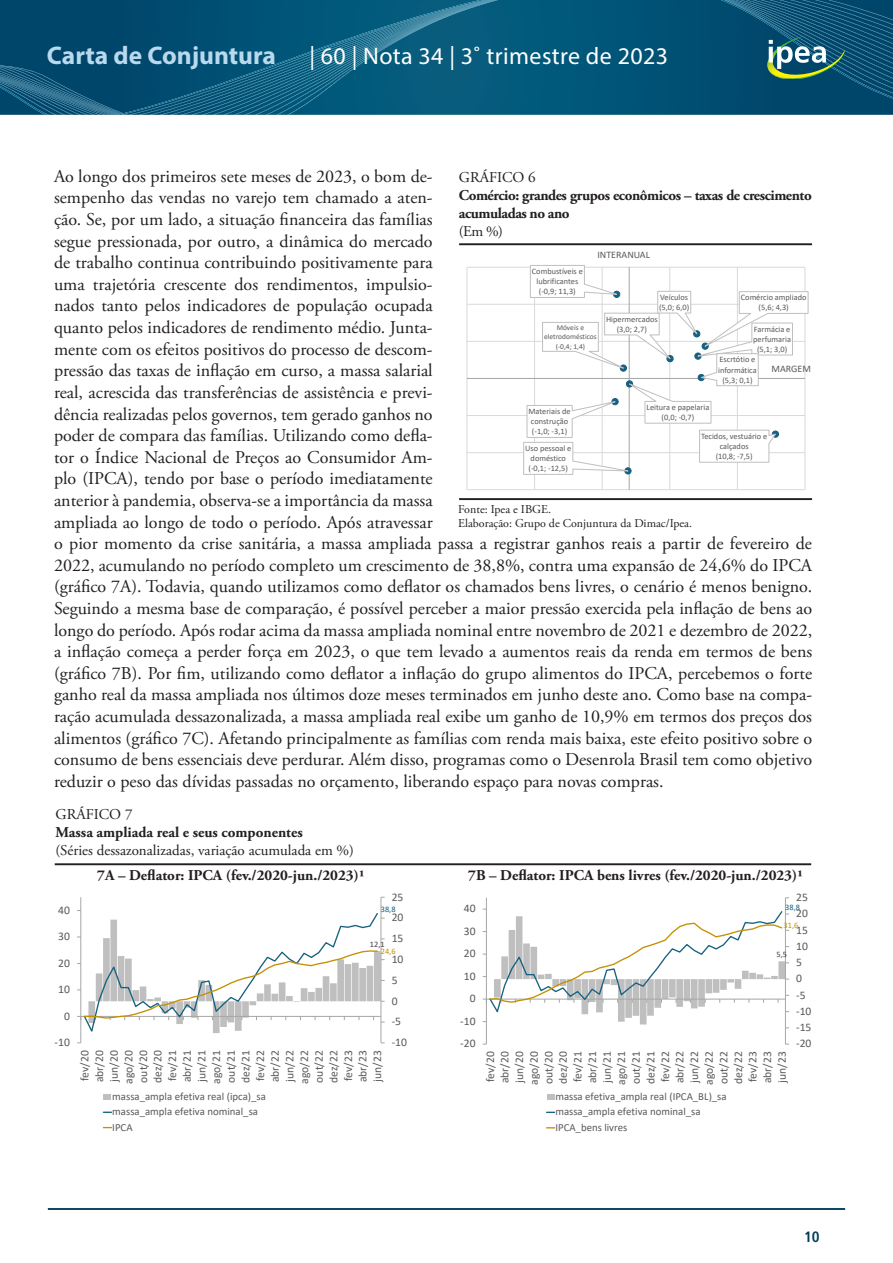
<style>
.page{position:relative;width:893px;height:1263px;background:#fff}
.page>*{position:absolute;margin:0;border:0;box-sizing:border-box;transform-origin:0 0}
.t1{font:700 25.5px "Myriad Pro";color:#b9d9ed}
.t2{font:24px "Myriad Pro";letter-spacing:.015em;color:#fff}
.corpo_de_texto{font:18px/21.6px "Adobe Garamond Pro";color:#231f20}
.t3{font:700 15px "Adobe Garamond Pro";color:#231f20}
.t4{font:15px "Adobe Garamond Pro";color:#231f20}
.t5{font:700 15px/18px "Adobe Garamond Pro";letter-spacing:-.03em;color:#231f20}
.t6{font:700 condensed 15px "Frutiger LT Pro";color:#013d59}
.t7{font:12px "Adobe Garamond Pro";color:#231f20}
.t8{font:11.7px/14.7px "Calibri";color:#595959;text-align:justify}
.t9{font:11.55px/14.5px "Calibri";color:#595959;text-align:justify}
.t10{font:10.8px/15.5px "Calibri";color:#595959}
.t11{font:10.05px "Calibri";color:#595959}
.t12{font:8.4px/10.2px "Calibri";color:#595959;text-align:center}
.t13{font:8.4px "Calibri";color:#404040}
.t14{font:8.4px "Calibri";color:#176180}
.t15{font:8.4px "Calibri";color:#c59000}
.t16{font:8.25px/17.4px "Calibri";color:#176180}
.t17{font:8.25px "Calibri";color:#404040}
.t18{font:7.5px/9.1px "Calibri";color:#595959;text-align:center}
.s1{color:#c59000}
</style>
<div class="page">
<svg style="left:498px;top:0;width:395px;height:115px;background:#015376"></svg>
<svg style="left:0;top:0;width:498px;height:115px;background:#095779"></svg>
<hr style="left:48px;top:1208px;width:797px;height:2px;background:#013d59">
<svg style="left:721px;top:0;width:172px;height:100px;background:#165876"></svg>
<hr style="left:459px;top:498px;width:353px;height:2px;background:#231f20">
<hr style="left:459px;top:243px;width:353px;height:2px;background:#231f20">
<hr style="left:467px;top:489px;width:338px;height:1px;background:#d9d9d9">
<hr style="left:467px;top:452px;width:338px;height:1px;background:#d9d9d9">
<hr style="left:467px;top:415px;width:338px;height:1px;background:#d9d9d9">
<hr style="left:467px;top:341px;width:338px;height:1px;background:#d9d9d9">
<hr style="left:467px;top:304px;width:338px;height:1px;background:#d9d9d9">
<hr style="left:467px;top:267px;width:338px;height:1px;background:#d9d9d9">
<hr style="left:467px;top:267px;width:1px;height:223px;background:#d9d9d9">
<hr style="left:534px;top:267px;width:1px;height:223px;background:#d9d9d9">
<hr style="left:602px;top:267px;width:1px;height:223px;background:#d9d9d9">
<hr style="left:669px;top:267px;width:1px;height:223px;background:#d9d9d9">
<hr style="left:737px;top:267px;width:1px;height:223px;background:#d9d9d9">
<hr style="left:805px;top:267px;width:1px;height:223px;background:#d9d9d9">
<hr style="left:629px;top:267px;width:1px;height:223px;background:#a6a6a6">
<hr style="left:467px;top:378px;width:338px;height:1px;background:#a6a6a6">
<svg style="left:523px;top:265px;width:285px;height:210px"></svg>
<hr style="left:785px;top:898px;width:1px;height:146px;background:#a6a6a6">
<hr style="left:486px;top:898px;width:1px;height:146px;background:#a6a6a6">
<svg style="left:483px;top:909px;width:306px;height:119px"></svg>
<div style="left:547px;top:1094px;width:8px;height:6px;background:#bfbfbf"></div>
<hr style="left:55px;top:863px;width:756px;height:2px;background:#231f20">
<hr style="left:381px;top:897px;width:1px;height:146px;background:#a6a6a6">
<hr style="left:81px;top:897px;width:1px;height:146px;background:#a6a6a6">
<svg style="left:77px;top:910px;width:308px;height:125px"></svg>
<div style="left:103px;top:1094px;width:8px;height:6px;background:#bfbfbf"></div>
<svg style="left:103px;top:1111px;width:8px;height:2px"></svg>
<h1 class="t1" style="left:47px;top:39px;width:230px">Carta de Conjuntura</h1>
<h2 class="t2" style="left:309px;top:41px;width:360px">| 60 | Nota 34 | 3˚ trimestre de 2023</h2>
<p class="corpo_de_texto" style="left:54px;top:166px;width:760px">Ao longo dos primeiros sete meses de 2023, o bom de-<br>sempenho das vendas no varejo tem chamado a aten-<br>ção. Se, por um lado, a situação financeira das famílias<br>segue pressionada, por outro, a dinâmica do mercado<br>de trabalho continua contribuindo positivamente para<br>uma trajetória crescente dos rendimentos, impulsio-<br>nados tanto pelos indicadores de população ocupada<br>quanto pelos indicadores de rendimento médio. Junta-<br>mente com os efeitos positivos do processo de descom-<br>pressão das taxas de inflação em curso, a massa salarial<br>real, acrescida das transferências de assistência e previ-<br>dência realizadas pelos governos, tem gerado ganhos no<br>poder de compara das famílias. Utilizando como defla-<br>tor o Índice Nacional de Preços ao Consumidor Am-<br>plo (IPCA), tendo por base o período imediatamente<br>anterior à pandemia, observa-se a importância da massa<br>ampliada ao longo de todo o período. Após atravessar<br>o pior momento da crise sanitária, a massa ampliada passa a registrar ganhos reais a partir de fevereiro de 2022, acumulando no período completo um crescimento de 38,8%, contra uma expansão de 24,6% do IPCA (gráfico 7A). Todavia, quando utilizamos como deflator os chamados bens livres, o cenário é menos benigno.<br>Seguindo a mesma base de comparação, é possível perceber a maior pressão exercida pela inflação de bens ao longo do período. Após rodar acima da massa ampliada nominal entre novembro de 2021 e dezembro de 2022, a inflação começa a perder força em 2023, o que tem levado a aumentos reais da renda em termos de bens (gráfico 7B). Por fim, utilizando como deflator a inflação do grupo alimentos do IPCA, percebemos o forte ganho real da massa ampliada nos últimos doze meses terminados em junho deste ano. Como base na compa&shy;ração acumulada dessazonalizada, a massa ampliada real exibe um ganho de 10,9% em termos dos preços dos alimentos (gráfico 7C). Afetando principalmente as famílias com renda mais baixa, este efeito positivo sobre o consumo de bens essenciais deve perdurar. Além disso, programas como o Desenrola Brasil tem como objetivo reduzir o peso das dívidas passadas no orçamento, liberando espaço para novas compras.</p>
<p class="t4" style="left:459px;top:168px;width:78px">GRÁFICO 6</p>
<p class="t5" style="left:459px;top:186px;width:354px">Comércio: grandes grupos econômicos – taxas de crescimento acumuladas no ano</p>
<p class="t4" style="left:459px;top:222px;width:46px">(Em %)</p>
<p class="t11" style="left:597px;top:248px;width:54px">INTERANUAL</p>
<p class="t12" style="left:532px;top:266px;width:53px">Combustíveis e lubrificantes (-0,9; 11,3)</p>
<p class="t12" style="left:659px;top:292px;width:32px;text-align:left">Veículos (5,0; 6,0)</p>
<p class="t12" style="left:741px;top:292px;width:67px">Comércio ampliado (5,6; 4,3)</p>
<p class="t12" style="left:606px;top:314px;width:53px">Hipermercados (3,0; 2,7)</p>
<p class="t18" style="left:544px;top:323px;width:54px">Móveis e eletrodomésticos (-0,4; 1,4)</p>
<p class="t12" style="left:753px;top:324px;width:39px">Farmácia e perfumaria (5,1; 3,0)</p>
<p class="t12" style="left:718px;top:354px;width:40px">Escrtótio e informática (5,3; 0,1)</p>
<p class="t11" style="left:772px;top:361px;width:41px">MARGEM</p>
<p class="t12" style="left:646px;top:402px;width:64px">Leitura e papelaria (0,0; -0,7)</p>
<p class="t12" style="left:528px;top:406px;width:44px;text-align:left">Materiais de construção (-1,0; -3,1)</p>
<p class="t12" style="left:701px;top:431px;width:68px">Tecidos, vestuário e calçados<br>(10,8; -7,5)</p>
<p class="t12" style="left:525px;top:443px;width:48px">Uso pessoal e doméstico (-0,1; -12,5)</p>
<p class="t7" style="left:458px;top:502px;width:94px">Fonte: Ipea e IBGE.</p>
<p class="t7" style="left:458px;top:516px;width:235px">Elaboração: Grupo de Conjuntura da Dimac/Ipea.</p>
<p class="t4" style="left:56px;top:805px;width:78px">GRÁFICO 7</p>
<p class="t3" style="left:56px;top:823px;width:249px">Massa ampliada real e seus componentes</p>
<p class="t4" style="left:56px;top:841px;width:300px">(Séries dessazonalizadas, variação acumulada em %)</p>
<p class="t3" style="left:97px;top:866px;width:269px">7A – Deflator: IPCA (fev./2020-jun./2023)1</p>
<p class="t3" style="left:468px;top:866px;width:336px">7B – Deflator: IPCA bens livres (fev./2020-jun./2023)1</p>
<p class="t8" style="left:392px;top:889px;width:13px">25</p>
<p class="t9" style="left:796px;top:890px;width:13px">25</p>
<p class="t8" style="left:58px;top:902px;width:13px">40</p>
<p class="t8" style="left:58px;top:929px;width:13px">30</p>
<p class="t8" style="left:58px;top:955px;width:13px">20</p>
<p class="t14" style="left:381px;top:904px;width:16px">38,8</p>
<p class="t15" style="left:381px;top:945px;width:16px">24,6</p>
<p class="t8" style="left:392px;top:910px;width:13px">20</p>
<p class="t8" style="left:392px;top:931px;width:13px">15</p>
<p class="t13" style="left:370px;top:938px;width:16px">12,1</p>
<p class="t8" style="left:392px;top:951px;width:13px">10</p>
<p class="t9" style="left:464px;top:901px;width:13px">40</p>
<p class="t9" style="left:464px;top:923px;width:13px">30</p>
<p class="t9" style="left:464px;top:946px;width:13px">20</p>
<p class="t16" style="left:784px;top:899px;width:18px">38,8<br><span class="s1">31,6</span></p>
<p class="t9" style="left:796px;top:906px;width:13px">20</p>
<p class="t9" style="left:796px;top:922px;width:13px">15</p>
<p class="t17" style="left:776px;top:949px;width:12px">5,5</p>
<p class="t9" style="left:796px;top:938px;width:13px">10</p>
<p class="t9" style="left:796px;top:955px;width:7px">5</p>
<p class="t8" style="left:58px;top:982px;width:13px">10</p>
<p class="t8" style="left:392px;top:972px;width:7px">5</p>
<p class="t8" style="left:392px;top:993px;width:7px">0</p>
<p class="t9" style="left:464px;top:968px;width:13px">10</p>
<p class="t9" style="left:470px;top:991px;width:7px">0</p>
<p class="t9" style="left:796px;top:971px;width:7px">0</p>
<p class="t9" style="left:796px;top:987px;width:11px">-5</p>
<p class="t8" style="left:64px;top:1008px;width:7px">0</p>
<p class="t8" style="left:392px;top:1014px;width:11px">-5</p>
<p class="t9" style="left:460px;top:1013px;width:17px">-10</p>
<p class="t9" style="left:796px;top:1003px;width:17px">-10</p>
<p class="t9" style="left:796px;top:1020px;width:17px">-15</p>
<p class="t8" style="left:55px;top:1035px;width:17px">-10</p>
<p class="t8" style="left:392px;top:1035px;width:17px">-10</p>
<p class="t9" style="left:460px;top:1036px;width:17px">-20</p>
<p class="t9" style="left:796px;top:1036px;width:17px">-20</p>
<p class="t8" style="left:77px;top:1084px;width:35px;rotate:-90deg">fev/20 abr/20 jun/20 ago/20 out/20 dez/20 fev/21 abr/21 jun/21 ago/21 out/21 dez/21 fev/22 abr/22 jun/22 ago/22 out/22 dez/22 fev/23 abr/23 jun/23</p>
<p class="t10" style="left:112px;top:1088px;width:155px">massa_ampla efetiva real (ipca)_sa massa_ampla efetiva nominal_sa<br>IPCA</p>
<p class="t9" style="left:483px;top:1085px;width:35px;rotate:-90deg">fev/20 abr/20 jun/20 ago/20 out/20 dez/20 fev/21 abr/21 jun/21 ago/21 out/21 dez/21 fev/22 abr/22 jun/22 ago/22 out/22 dez/22 fev/23 abr/23 jun/23</p>
<p class="t10" style="left:555px;top:1088px;width:173px">massa efetiva_ampla real (IPCA_BL)_sa massa_ampla efetiva nominal_sa<br>IPCA_bens livres</p>
<p class="t6" style="left:804px;top:1228px;width:17px">10</p>
</div>
